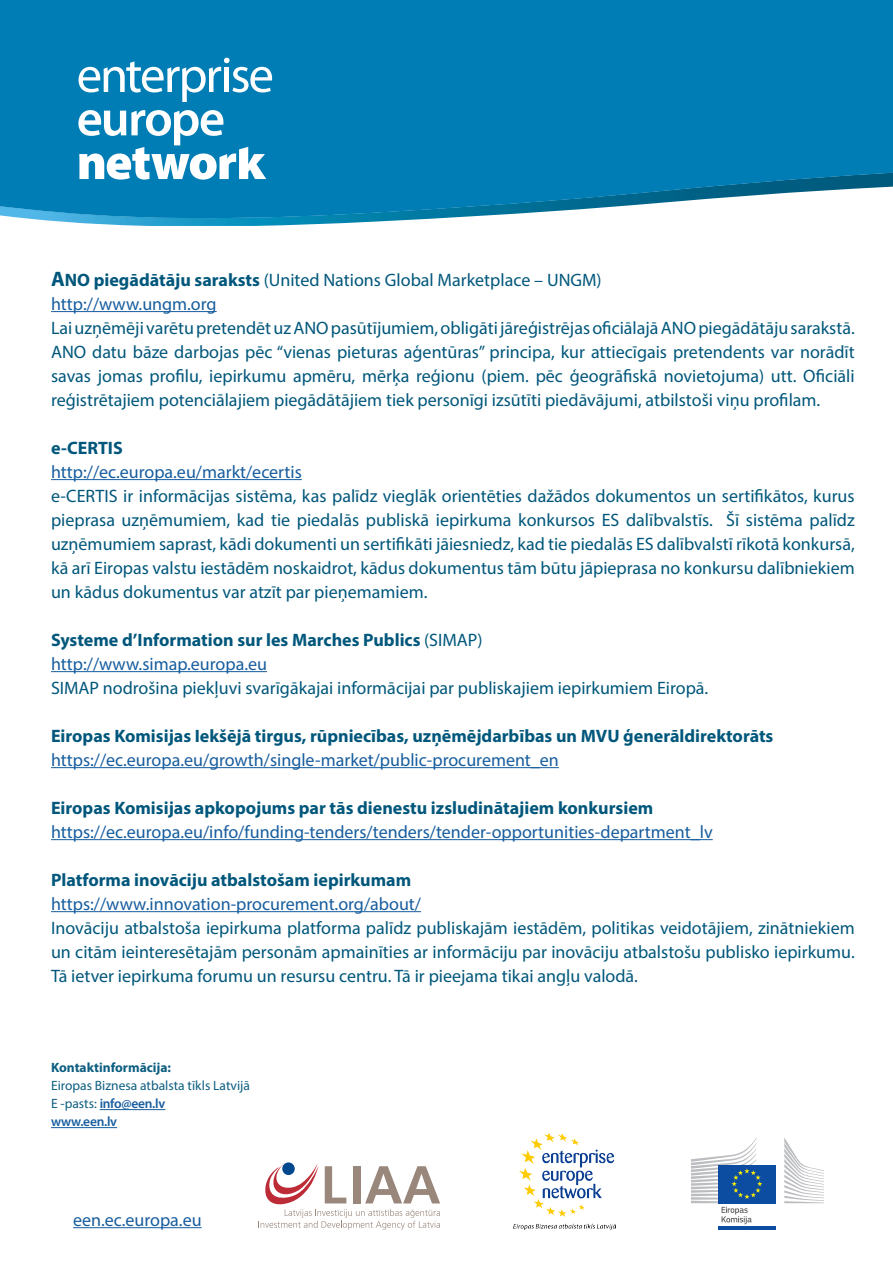
<style>
.page{position:relative;width:893px;height:1263px;background:#fff}
.page>*{position:absolute;margin:0;border:0;box-sizing:border-box;transform-origin:0 0}
._7__Disclaimer{font:18px/24px "Myriad Pro";color:#00577b;text-align:justify}
._7__Disclaimer-2{font:18px "Myriad Pro";color:#175d9e}
._7__Disclaimer-3{font:700 18px "Myriad Pro";color:#00577b}
._7__Disclaimer-4{font:13.5px "Myriad Pro";color:#0d5e81}
._7__Disclaimer-5{font:600 13.5px "Myriad Pro";letter-spacing:-.02em;color:#175d9e}
._7__Disclaimer-6{font:700 13.5px "Myriad Pro";color:#0d5e81}
.s1{font-weight:700;font-size:21px}
.s2{font-weight:700}
.s3{font-weight:400}
.s4{font-weight:400;color:#0d5e81}
</style>
<div class="page">
<img style="left:514px;top:1133px;width:101px;height:97px">
<hr style="left:73px;top:1227px;width:129px;height:1px;background:#175d9e">
<hr style="left:718px;top:1227px;width:57px;height:3px;background:#0d4da1">
<svg style="left:784px;top:1138px;width:40px;height:65px"></svg>
<div style="left:718px;top:1165px;width:57px;height:38px;background:#0d4da1"></div>
<svg style="left:691px;top:1138px;width:71px;height:86px"></svg>
<svg style="left:260px;top:1163px;width:180px;height:67px"></svg>
<svg style="left:0;top:0;width:893px;height:225px;background:#1085b8"></svg>
<svg style="left:79px;top:58px;width:193px;height:44px"></svg>
<svg style="left:78px;top:110px;width:188px;height:70px"></svg>
<hr style="left:100px;top:1109px;width:65px;height:1px;background:#175d9e">
<hr style="left:51px;top:1127px;width:66px;height:1px;background:#175d9e">
<hr style="left:51px;top:311px;width:166px;height:1px;background:#175d9e">
<hr style="left:51px;top:479px;width:251px;height:1px;background:#175d9e">
<hr style="left:51px;top:671px;width:216px;height:1px;background:#175d9e">
<hr style="left:51px;top:767px;width:508px;height:1px;background:#175d9e">
<hr style="left:51px;top:839px;width:662px;height:1px;background:#175d9e">
<hr style="left:51px;top:911px;width:370px;height:1px;background:#175d9e">
<p class="_7__Disclaimer" style="left:51px;top:267px;width:552px"><span class="s1">A</span><span class="s2">NO piegādātāju saraksts</span> (United Nations Global Marketplace – UNGM)</p>
<p class="_7__Disclaimer-2" style="left:51px;top:293px;width:167px">http://www.ungm.org</p>
<p class="_7__Disclaimer" style="left:51px;top:315px;width:805px">Lai uzņēmēji varētu pretendēt uz ANO pasūtījumiem, obligāti jāreģistrējas oficiālajā ANO piegādātāju sarakstā.<br>ANO datu bāze darbojas pēc “vienas pieturas aģentūras” principa, kur attiecīgais pretendents var norādīt savas jomas profilu, iepirkumu apmēru, mērķa reģionu (piem. pēc ģeogrāfiskā novietojuma) utt. Oficiāli reģistrētajiem potenciālajiem piegādātājiem tiek personīgi izsūtīti piedāvājumi, atbilstoši viņu profilam.</p>
<p class="_7__Disclaimer-3" style="left:51px;top:436px;width:73px">e-CERTIS</p>
<p class="_7__Disclaimer-2" style="left:51px;top:461px;width:252px">http://ec.europa.eu/markt/ecertis</p>
<p class="_7__Disclaimer" style="left:51px;top:483px;width:805px">e-CERTIS ir informācijas sistēma, kas palīdz vieglāk orientēties dažādos dokumentos un sertifikātos, kurus pieprasa uzņēmumiem, kad tie piedalās publiskā iepirkuma konkursos ES dalībvalstīs. Šī sistēma palīdz uzņēmumiem saprast, kādi dokumenti un sertifikāti jāiesniedz, kad tie piedalās ES dalībvalstī rīkotā konkursā, kā arī Eiropas valstu iestādēm noskaidrot, kādus dokumentus tām būtu jāpieprasa no konkursu dalībniekiem un kādus dokumentus var atzīt par pieņemamiem.</p>
<p class="_7__Disclaimer-3" style="left:51px;top:628px;width:433px">Systeme d’Information sur les Marches Publics <span class="s3">(SIMAP)</span></p>
<p class="_7__Disclaimer-2" style="left:51px;top:653px;width:218px">http://www.simap.europa.eu</p>
<p class="_7__Disclaimer" style="left:51px;top:675px;width:659px">SIMAP nodrošina piekļuvi svarīgākajai informācijai par publiskajiem iepirkumiem Eiropā.</p>
<p class="_7__Disclaimer-3" style="left:51px;top:724px;width:724px">Eiropas Komisijas Iekšējā tirgus, rūpniecības, uzņēmējdarbības un MVU ģenerāldirektorāts</p>
<p class="_7__Disclaimer-2" style="left:51px;top:749px;width:509px">https://ec.europa.eu/growth/single-market/public-procurement_en</p>
<p class="_7__Disclaimer-3" style="left:51px;top:796px;width:604px">Eiropas Komisijas apkopojums par tās dienestu izsludinātajiem konkursiem</p>
<p class="_7__Disclaimer-2" style="left:51px;top:821px;width:663px">https://ec.europa.eu/info/funding-tenders/tenders/tender-opportunities-department_lv</p>
<p class="_7__Disclaimer-3" style="left:51px;top:868px;width:362px">Platforma inovāciju atbalstošam iepirkumam</p>
<p class="_7__Disclaimer-2" style="left:51px;top:893px;width:372px">https://www.innovation-procurement.org/about/</p>
<p class="_7__Disclaimer" style="left:51px;top:915px;width:805px">Inovāciju atbalstoša iepirkuma platforma palīdz publiskajām iestādēm, politikas veidotājiem, zinātniekiem un citām ieinteresētajām personām apmainīties ar informāciju par inovāciju atbalstošu publisko iepirkumu.<br>Tā ietver iepirkuma forumu un resursu centru. Tā ir pieejama tikai angļu valodā.</p>
<p class="_7__Disclaimer-6" style="left:51px;top:1059px;width:122px">Kontaktinformācija:</p>
<p class="_7__Disclaimer-4" style="left:51px;top:1077px;width:201px">Eiropas Biznesa atbalsta tīkls Latvijā</p>
<p class="_7__Disclaimer-5" style="left:51px;top:1095px;width:116px"><span class="s4">E -pasts:</span> info@een.lv</p>
<p class="_7__Disclaimer-5" style="left:51px;top:1113px;width:68px">www.een.lv</p>
<p class="_7__Disclaimer-2" style="left:73px;top:1209px;width:130px">een.ec.europa.eu</p>
</div>
